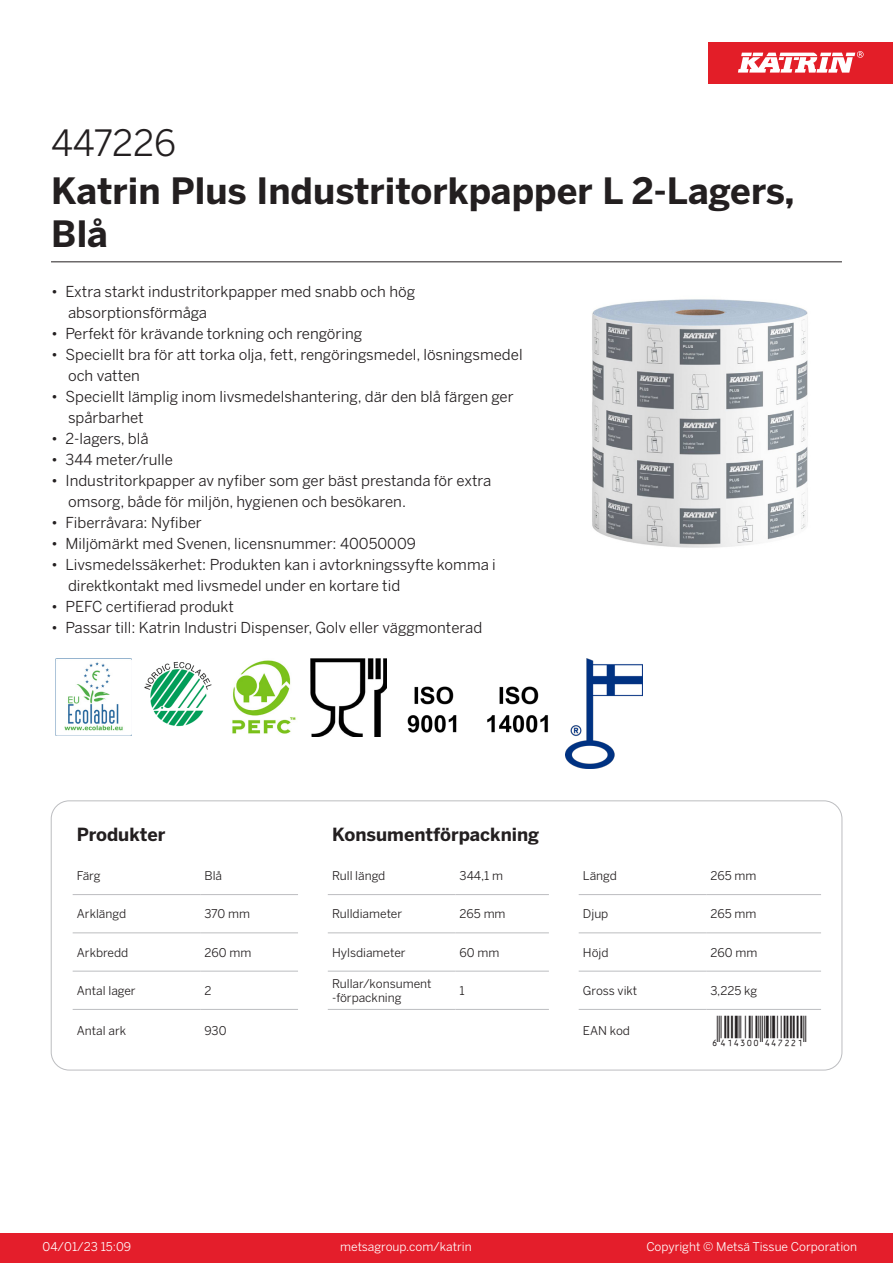
<style>
.page{position:relative;width:893px;height:1263px;background:#fff}
.page>*{position:absolute;margin:0;border:0;box-sizing:border-box;transform-origin:0 0}
.Product_Name{font:700 36px/43.2px "Benton Sans";color:#231f20}
.External_material_co{font:36px "Benton Sans";color:#231f20}
.T_EAN{font:30px "Viisas EAN Matala";color:#231f20}
.T_TableHeader{font:700 18px "Benton Sans";color:#231f20}
.MarketingBullets{font:15px/21px "Benton Sans";color:#231f20}
.T_TableBody{font:12px "Benton Sans";color:#231f20}
.t1{font:12px "Benton Sans";color:#fff}
</style>
<div class="page">
<div style="left:0;top:1233px;width:893px;height:30px;background:#e41e2b"></div>
<div style="left:708px;top:43px;width:185px;height:41px;background:#e31e28"></div>
<svg style="left:738px;top:51px;width:126px;height:22px"></svg>
<hr style="left:73px;top:894px;width:127px;height:1px;background:#bcbdc0">
<hr style="left:200px;top:894px;width:98px;height:1px;background:#bcbdc0">
<hr style="left:328px;top:894px;width:127px;height:1px;background:#bcbdc0">
<hr style="left:455px;top:894px;width:94px;height:1px;background:#bcbdc0">
<hr style="left:579px;top:894px;width:127px;height:1px;background:#bcbdc0">
<hr style="left:706px;top:894px;width:115px;height:1px;background:#bcbdc0">
<hr style="left:73px;top:932px;width:127px;height:1px;background:#bcbdc0">
<hr style="left:200px;top:932px;width:98px;height:1px;background:#bcbdc0">
<hr style="left:328px;top:932px;width:127px;height:1px;background:#bcbdc0">
<hr style="left:455px;top:932px;width:94px;height:1px;background:#bcbdc0">
<hr style="left:579px;top:932px;width:127px;height:1px;background:#bcbdc0">
<hr style="left:706px;top:932px;width:115px;height:1px;background:#bcbdc0">
<hr style="left:73px;top:971px;width:127px;height:1px;background:#bcbdc0">
<hr style="left:200px;top:971px;width:98px;height:1px;background:#bcbdc0">
<hr style="left:328px;top:971px;width:127px;height:1px;background:#bcbdc0">
<hr style="left:455px;top:971px;width:94px;height:1px;background:#bcbdc0">
<hr style="left:579px;top:971px;width:127px;height:1px;background:#bcbdc0">
<hr style="left:706px;top:971px;width:115px;height:1px;background:#bcbdc0">
<hr style="left:73px;top:1009px;width:127px;height:1px;background:#bcbdc0">
<hr style="left:200px;top:1009px;width:98px;height:1px;background:#bcbdc0">
<hr style="left:328px;top:1009px;width:127px;height:1px;background:#bcbdc0">
<hr style="left:455px;top:1009px;width:94px;height:1px;background:#bcbdc0">
<hr style="left:579px;top:1009px;width:127px;height:1px;background:#bcbdc0">
<hr style="left:706px;top:1009px;width:115px;height:1px;background:#bcbdc0">
<img style="left:592px;top:299px;width:216px;height:249px">
<img style="left:55px;top:659px;width:77px;height:76px">
<img style="left:144px;top:661px;width:68px;height:66px">
<img style="left:232px;top:660px;width:64px;height:74px">
<img style="left:310px;top:659px;width:77px;height:77px">
<img style="left:407px;top:686px;width:50px;height:47px">
<img style="left:487px;top:686px;width:61px;height:47px">
<img style="left:566px;top:659px;width:76px;height:109px">
<hr style="left:51px;top:261px;width:791px;height:1px;background:#231f20">
<p class="External_material_co" style="left:51px;top:121px;width:127px">447226</p>
<p class="Product_Name" style="left:51px;top:170px;width:745px">Katrin Plus Industritorkpapper L 2-Lagers,<br>Blå</p>
<p class="MarketingBullets" style="left:68px;top:281px;width:349px;text-indent:-17px">• Extra starkt industritorkpapper med snabb och hög absorptionsförmåga</p>
<p class="MarketingBullets" style="left:51px;top:323px;width:313px">• Perfekt för krävande torkning och rengöring</p>
<p class="MarketingBullets" style="left:68px;top:344px;width:456px;text-indent:-17px">• Speciellt bra för att torka olja, fett, rengöringsmedel, lösningsmedel och vatten</p>
<p class="MarketingBullets" style="left:68px;top:386px;width:447px;text-indent:-17px">• Speciellt lämplig inom livsmedelshantering, där den blå färgen ger spårbarhet</p>
<p class="MarketingBullets" style="left:51px;top:428px;width:99px">• 2-lagers, blå</p>
<p class="MarketingBullets" style="left:51px;top:449px;width:123px">• 344 meter/rulle</p>
<p class="MarketingBullets" style="left:68px;top:470px;width:425px;text-indent:-17px">• Industritorkpapper av nyfiber som ger bäst prestanda för extra omsorg, både för miljön, hygienen och besökaren.</p>
<p class="MarketingBullets" style="left:51px;top:512px;width:152px">• Fiberråvara: Nyfiber</p>
<p class="MarketingBullets" style="left:51px;top:533px;width:366px">• Miljömärkt med Svenen, licensnummer: 40050009</p>
<p class="MarketingBullets" style="left:68px;top:554px;width:429px;text-indent:-17px">• Livsmedelssäkerhet: Produkten kan i avtorkningssyfte komma i direktkontakt med livsmedel under en kortare tid</p>
<p class="MarketingBullets" style="left:51px;top:596px;width:184px">• PEFC certifierad produkt</p>
<p class="MarketingBullets" style="left:51px;top:617px;width:433px">• Passar till: Katrin Industri Dispenser, Golv eller väggmonterad</p>
<p class="T_TableHeader" style="left:77px;top:823px;width:90px">Produkter</p>
<p class="T_TableHeader" style="left:332px;top:823px;width:209px">Konsumentförpackning</p>
<p class="T_TableBody" style="left:77px;top:869px;width:25px">Färg</p>
<p class="T_TableBody" style="left:204px;top:869px;width:19px">Blå</p>
<p class="T_TableBody" style="left:332px;top:869px;width:55px">Rull längd</p>
<p class="T_TableBody" style="left:460px;top:869px;width:45px">344,1 m</p>
<p class="T_TableBody" style="left:583px;top:869px;width:35px">Längd</p>
<p class="T_TableBody" style="left:710px;top:869px;width:47px">265 mm</p>
<p class="T_TableBody" style="left:77px;top:907px;width:51px">Arklängd</p>
<p class="T_TableBody" style="left:204px;top:907px;width:47px">370 mm</p>
<p class="T_TableBody" style="left:332px;top:907px;width:72px">Rulldiameter</p>
<p class="T_TableBody" style="left:460px;top:907px;width:47px">265 mm</p>
<p class="T_TableBody" style="left:583px;top:907px;width:27px">Djup</p>
<p class="T_TableBody" style="left:710px;top:907px;width:47px">265 mm</p>
<p class="T_TableBody" style="left:77px;top:945px;width:53px">Arkbredd</p>
<p class="T_TableBody" style="left:204px;top:945px;width:48px">260 mm</p>
<p class="T_TableBody" style="left:332px;top:945px;width:75px">Hylsdiameter</p>
<p class="T_TableBody" style="left:460px;top:945px;width:41px">60 mm</p>
<p class="T_TableBody" style="left:583px;top:945px;width:27px">Höjd</p>
<p class="T_TableBody" style="left:710px;top:945px;width:48px">260 mm</p>
<p class="T_TableBody" style="left:77px;top:983px;width:60px">Antal lager</p>
<p class="T_TableBody" style="left:204px;top:983px;width:9px">2</p>
<p class="T_TableBody" style="left:332px;top:976px;width:101px">Rullar/konsument</p>
<p class="T_TableBody" style="left:332px;top:991px;width:71px">-förpackning</p>
<p class="T_TableBody" style="left:460px;top:983px;width:7px">1</p>
<p class="T_TableBody" style="left:583px;top:983px;width:56px">Gross vikt</p>
<p class="T_TableBody" style="left:710px;top:983px;width:48px">3,225 kg</p>
<p class="T_TableBody" style="left:77px;top:1024px;width:51px">Antal ark</p>
<p class="T_TableBody" style="left:204px;top:1024px;width:24px">930</p>
<p class="T_TableBody" style="left:583px;top:1024px;width:49px">EAN kod</p>
<p class="T_EAN" style="left:710px;top:1015px;width:97px">*6414300447221*</p>
<p class="t1" style="left:43px;top:1239px;width:90px">04/01/23 15:09</p>
<p class="t1" style="left:340px;top:1239px;width:133px">metsagroup.com/katrin</p>
<p class="t1" style="left:646px;top:1239px;width:212px">Copyright © Metsä Tissue Corporation</p>
</div>
